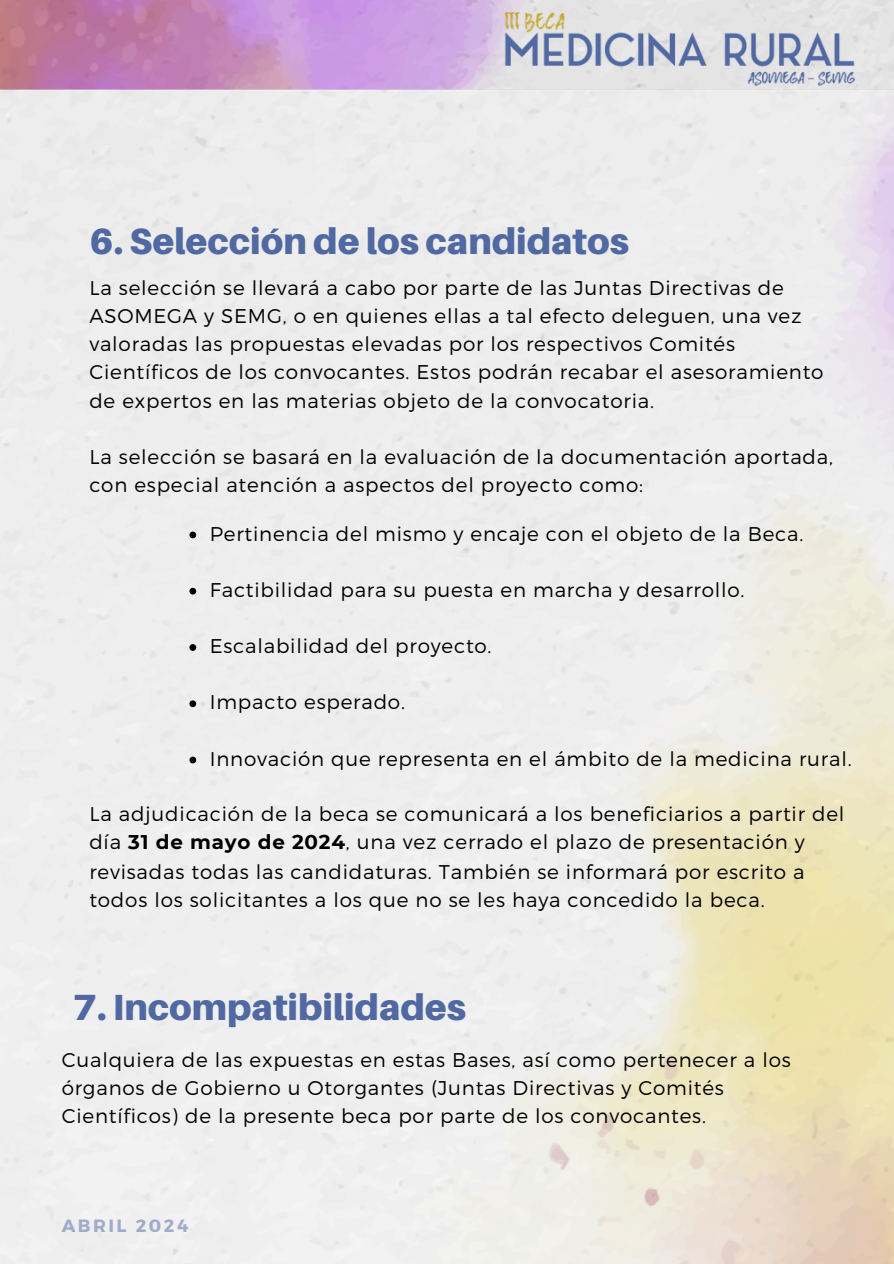
<style>
.page{position:relative;width:894px;height:1264px;background:#fff}
.page>*{position:absolute;margin:0;border:0;box-sizing:border-box;transform-origin:0 0}
.t1{font:900 36.45px "Aileron";color:#5169a2}
.t2{font:300 19.8px/28.2px "Montserrat";letter-spacing:.04em;color:#000}
.t3{font:700 17.85px "Montserrat";letter-spacing:.14em;color:#5169a2}
.s1{font-weight:700}
</style>
<div class="page">
<img style="left:0;top:0;width:893px;height:1263px">
<img style="left:502px;top:13px;width:354px;height:76px">
<svg style="left:189px;top:531px;width:7px;height:7px"></svg>
<svg style="left:189px;top:588px;width:7px;height:6px"></svg>
<svg style="left:189px;top:644px;width:7px;height:7px"></svg>
<svg style="left:189px;top:700px;width:7px;height:7px"></svg>
<svg style="left:189px;top:756px;width:7px;height:7px"></svg>
<p class="t1" style="left:89px;top:218px;width:541px">6. Selección de los candidatos</p>
<h1 class="t2" style="left:89px;top:273px;width:735px">La selección se llevará a cabo por parte de las Juntas Directivas de ASOMEGA y SEMG, o en quienes ellas a tal efecto deleguen, una vez valoradas las propuestas elevadas por los respectivos Comités Científicos de los convocantes. Estos podrán recabar el asesoramiento de expertos en las materias objeto de la convocatoria.</h1>
<h2 class="t2" style="left:89px;top:441px;width:745px">La selección se basará en la evaluación de la documentación aportada, con especial atención a aspectos del proyecto como:</h2>
<p class="t2" style="left:210px;top:518px;width:595px">Pertinencia del mismo y encaje con el objeto de la Beca.</p>
<p class="t2" style="left:210px;top:574px;width:536px">Factibilidad para su puesta en marcha y desarrollo.</p>
<p class="t2" style="left:210px;top:631px;width:283px">Escalabilidad del proyecto.</p>
<p class="t2" style="left:210px;top:687px;width:197px">Impacto esperado.</p>
<p class="t2" style="left:210px;top:743px;width:643px">Innovación que representa en el ámbito de la medicina rural.</p>
<h2 class="t2" style="left:89px;top:798px;width:756px">La adjudicación de la beca se comunicará a los beneficiarios a partir del día <span class="s1">31 de mayo de 2024</span>, una vez cerrado el plazo de presentación y revisadas todas las candidaturas. También se informará por escrito a todos los solicitantes a los que no se les haya concedido la beca.</h2>
<h2 class="t1" style="left:73px;top:984px;width:395px">7. Incompatibilidades</h2>
<p class="t2" style="left:62px;top:1044px;width:730px">Cualquiera de las expuestas en estas Bases, así como pertenecer a los órganos de Gobierno u Otorgantes (Juntas Directivas y Comités<br>Científicos) de la presente beca por parte de los convocantes.</p>
<p class="t3" style="left:62px;top:1213px;width:128px">ABRIL 2024</p>
</div>
